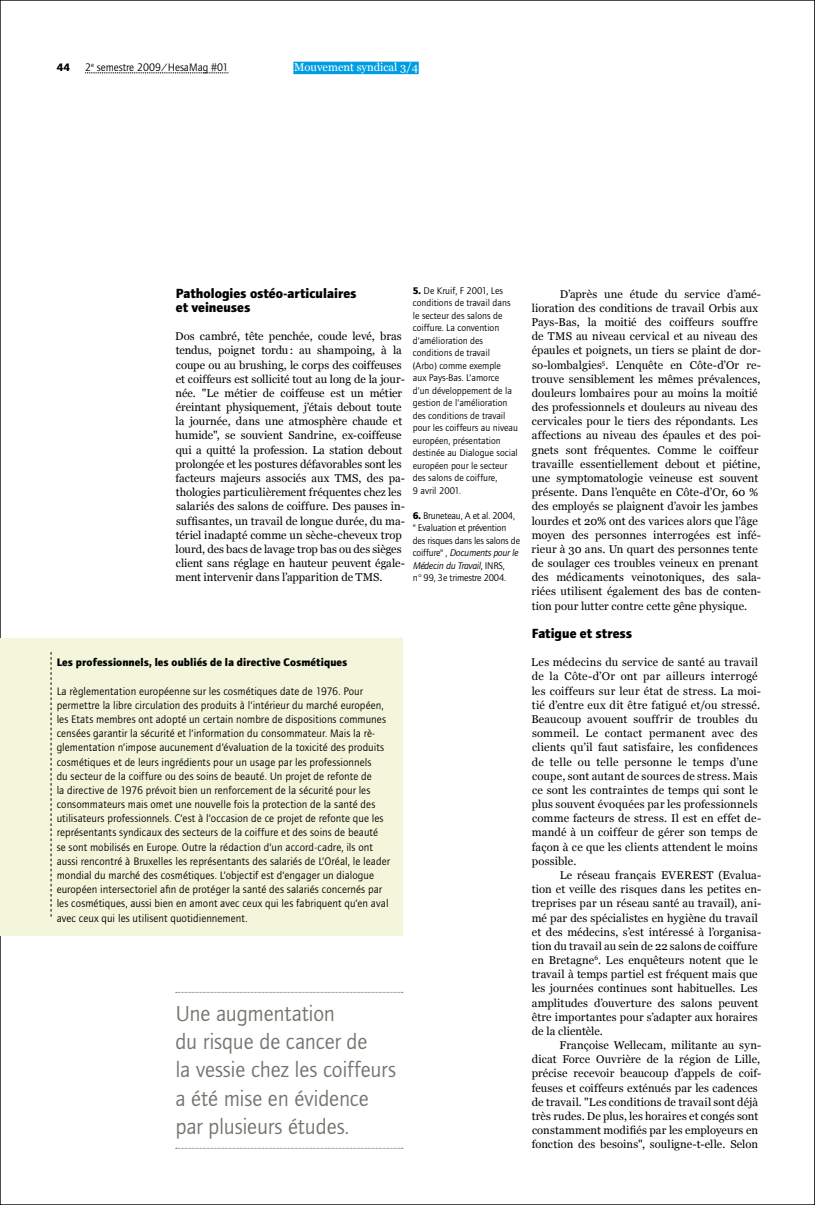
<style>
.page{position:relative;width:815px;height:1205px;background:#fff}
.page>*{position:absolute;margin:0;border:0;box-sizing:border-box;transform-origin:0 0}
.t1{font:22.5px/28.4px "Foundry Journal";letter-spacing:-.01em;color:#73766e}
.t2{font:700 13.75px/14.1px "Foundry Journal";color:#000}
.t3{font:11.25px/14.1px "Georgia";letter-spacing:.005em;color:#000}
.t4{font:11.25px/14.1px "Foundry Journal";letter-spacing:.005em;color:#000}
.t5{font:700 11.25px "Foundry Journal";letter-spacing:.01em;color:#000}
.t6{font:11.25px "Georgia";color:#fff}
.t7{font:10px/12.5px "Foundry Journal";color:#000}
.t8{font:10px/12.5px "Foundry Journal";letter-spacing:-.02em;color:#000}
.s1{font-weight:700}
.s2{font-style:italic}
</style>
<div class="page">
<svg style="left:814px;top:0;width:1px;height:1205px"></svg>
<svg style="left:176px;top:992px;width:227px;height:1px"></svg>
<svg style="left:176px;top:1148px;width:227px;height:1px"></svg>
<div style="left:293px;top:62px;width:126px;height:12px;background:#009ee0"></div>
<div style="left:0;top:638px;width:402px;height:297px;background:#f3f6da"></div>
<svg style="left:51px;top:652px;width:1px;height:264px"></svg>
<svg style="left:85px;top:73px;width:143px;height:1px"></svg>
<p class="t5" style="left:57px;top:60px;width:15px">44</p>
<p class="t4" style="left:85px;top:60px;width:145px">2<sup>e</sup> semestre 2009/HesaMag #01</p>
<p class="t6" style="left:294px;top:61px;width:125px">Mouvement syndical 3/4</p>
<p class="t2" style="left:176px;top:286px;width:182px">Pathologies ostéo-articulaires et veineuses</p>
<p class="t3" style="left:175px;top:329px;width:231px">Dos cambré, tête penchée, coude levé, bras tendus, poignet tordu: au shampoing, à la coupe ou au brushing, le corps des coiffeuses et coiffeurs est sollicité tout au long de la jour&shy;née. "Le métier de coiffeuse est un métier éreintant physiquement, j’étais debout toute la journée, dans une atmosphère chaude et humide", se souvient Sandrine, ex-coiffeuse qui a quitté la profession. La station debout prolongée et les postures défavorables sont les facteurs majeurs associés aux TMS, des pa&shy;thologies particulièrement fréquentes chez les salariés des salons de coiffure. Des pauses in&shy;suffisantes, un travail de longue durée, du ma&shy;tériel inadapté comme un sèche-cheveux trop lourd, des bacs de lavage trop bas ou des sièges client sans réglage en hauteur peuvent égale&shy;ment intervenir dans l’apparition de TMS.</p>
<p class="t7" style="left:413px;top:284px;width:107px"><span class="s1">5.</span> De Kruif, F 2001, Les conditions de travail dans le secteur des salons de coiffure. La convention d’amélioration des conditions de travail<br>(Arbo) comme exemple<br>aux Pays-Bas. L’amorce d’un développement de la gestion de l’amélioration des conditions de travail pour les coiffeurs au niveau européen, présentation destinée au Dialogue social européen pour le secteur des salons de coiffure,<br>9 avril 2001.</p>
<p class="t8" style="left:413px;top:509px;width:109px"><span class="s1">6.</span> Bruneteau, A et al. 2004, "Evaluation et prévention des risques dans les salons de coiffure", <span class="s2">Documents pour le<br>Médecin du Travail</span>, INRS,<br>n° 99, 3e trimestre 2004.</p>
<p class="t5" style="left:57px;top:656px;width:292px">Les professionnels, les oubliés de la directive Cosmétiques</p>
<p class="t4" style="left:57px;top:684px;width:335px">La règlementation européenne sur les cosmétiques date de 1976. Pour permettre la libre circulation des produits à l’intérieur du marché européen, les Etats membres ont adopté un certain nombre de dispositions communes censées garantir la sécurité et l’information du consommateur. Mais la rè&shy;glementation n’impose aucunement d’évaluation de la toxicité des produits cosmétiques et de leurs ingrédients pour un usage par les professionnels<br>du secteur de la coiffure ou des soins de beauté. Un projet de refonte de<br>la directive de 1976 prévoit bien un renforcement de la sécurité pour les consommateurs mais omet une nouvelle fois la protection de la santé des utilisateurs professionnels. C’est à l’occasion de ce projet de refonte que les représentants syndicaux des secteurs de la coiffure et des soins de beauté se sont mobilisés en Europe. Outre la rédaction d’un accord-cadre, ils ont aussi rencontré à Bruxelles les représentants des salariés de L’Oréal, le leader mondial du marché des cosmétiques. L’objectif est d’engager un dialogue européen intersectoriel afin de protéger la santé des salariés concernés par les cosmétiques, aussi bien en amont avec ceux qui les fabriquent qu’en aval avec ceux qui les utilisent quotidiennement.</p>
<h1 class="t1" style="left:175px;top:999px;width:222px">Une augmentation<br>du risque de cancer de<br>la vessie chez les coiffeurs a été mise en évidence par plusieurs études.</h1>
<p class="t3" style="left:531px;top:287px;width:231px;text-indent:28px">D’après une étude du service d’amé&shy;lioration des conditions de travail Orbis aux Pays-Bas, la moitié des coiffeurs souffre de TMS au niveau cervical et au niveau des épaules et poignets, un tiers se plaint de dor&shy;so-lombalgies<sup>5</sup>. L’enquête en Côte-d’Or re&shy;trouve sensiblement les mêmes prévalences, douleurs lombaires pour au moins la moitié des professionnels et douleurs au niveau des cervicales pour le tiers des répondants. Les affections au niveau des épaules et des poi&shy;gnets sont fréquentes. Comme le coiffeur travaille essentiellement debout et piétine, une symptomatologie veineuse est souvent présente. Dans l’enquête en Côte-d’Or, 60 % des employés se plaignent d’avoir les jambes lourdes et 20% ont des varices alors que l’âge moyen des personnes interrogées est infé&shy;rieur à 30 ans. Un quart des personnes tente de soulager ces troubles veineux en prenant des médicaments veinotoniques, des sala&shy;riées utilisent également des bas de conten&shy;tion pour lutter contre cette gêne physique.</p>
<p class="t2" style="left:532px;top:626px;width:102px">Fatigue et stress</p>
<p class="t3" style="left:531px;top:655px;width:231px">Les médecins du service de santé au travail de la Côte-d’Or ont par ailleurs interrogé les coiffeurs sur leur état de stress. La moi&shy;tié d’entre eux dit être fatigué et/ou stressé.<br>Beaucoup avouent souffrir de troubles du sommeil. Le contact permanent avec des clients qu’il faut satisfaire, les confidences de telle ou telle personne le temps d’une coupe, sont autant de sources de stress. Mais ce sont les contraintes de temps qui sont le plus souvent évoquées par les professionnels comme facteurs de stress. Il est en effet de&shy;mandé à un coiffeur de gérer son temps de façon à ce que les clients attendent le moins possible.</p>
<p class="t3" style="left:532px;top:868px;width:231px;text-indent:28px">Le réseau français EVEREST (Evalua&shy;tion et veille des risques dans les petites en&shy;treprises par un réseau santé au travail), ani&shy;mé par des spécialistes en hygiène du travail et des médecins, s’est intéressé à l’organisa&shy;tion du travail au sein de 22 salons de coiffure en Bretagne<sup>6</sup>. Les enquêteurs notent que le travail à temps partiel est fréquent mais que les journées continues sont habituelles. Les amplitudes d’ouverture des salons peuvent être importantes pour s’adapter aux horaires de la clientèle.</p>
<p class="t3" style="left:532px;top:1038px;width:231px;text-indent:28px">Françoise Wellecam, militante au syn&shy;dicat Force Ouvrière de la région de Lille, précise recevoir beaucoup d’appels de coif&shy;feuses et coiffeurs exténués par les cadences de travail. "Les conditions de travail sont déjà très rudes. De plus, les horaires et congés sont constamment modifiés par les employeurs en fonction des besoins", souligne-t-elle. Selon</p>
</div>
